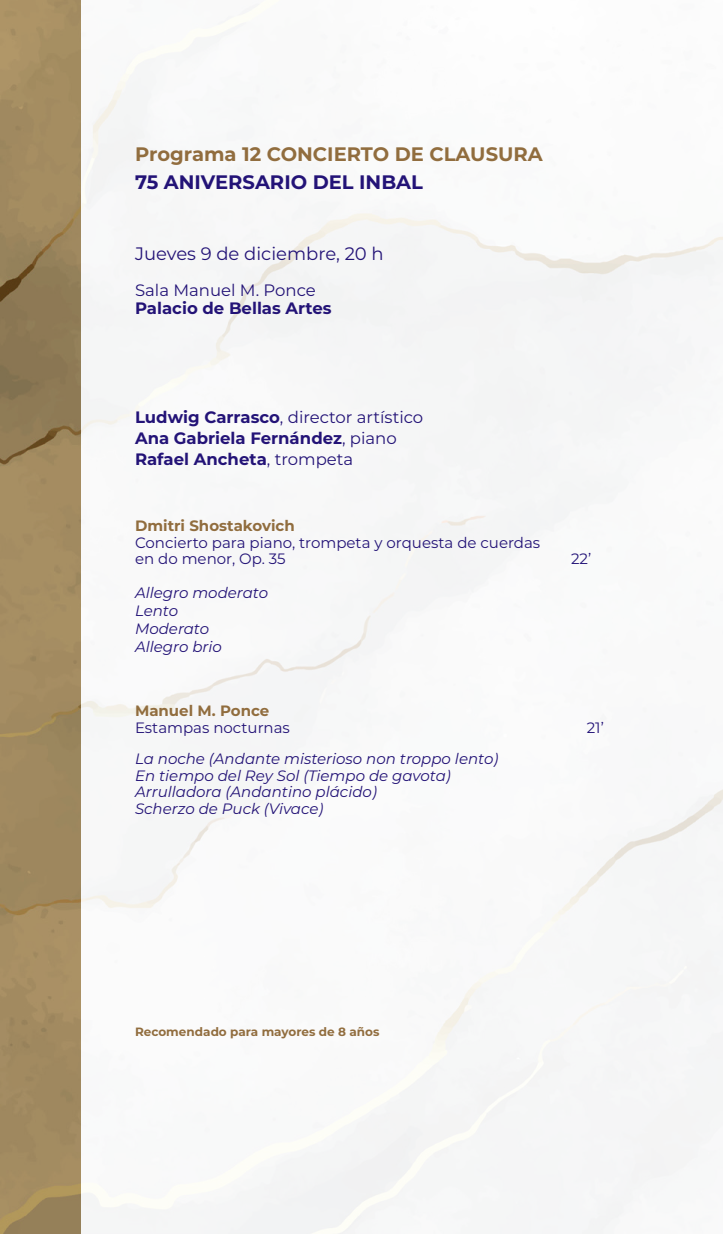
<style>
.page{position:relative;width:723px;height:1234px;background:#fff}
.page>*{position:absolute;margin:0;border:0;box-sizing:border-box;transform-origin:0 0}
.t1{font:700 19.5px "Montserrat";color:#916d3e}
.t2{font:700 19.5px "Montserrat";color:#231377}
.t3{font:18px "Montserrat";color:#231377}
.t4{font:700 16.5px/21.1px "Montserrat";color:#231377}
.t5{font:16.5px "Montserrat";color:#231377}
.t6{font:italic 15px/18px "Montserrat";color:#231377}
.t7{font:15px/16.5px "Montserrat";color:#231377}
.t8{font:700 15px "Montserrat";color:#916d3e}
.t9{font:700 12px "Montserrat";color:#916d3e}
.s1{font-weight:400}
</style>
<div class="page">
<div style="left:81px;top:0;width:642px;height:1233px;background:#f8f8f9"></div>
<svg style="left:0;top:0;width:81px;height:1233px;background:#9f885e"></svg>
<h1 class="t1" style="left:135px;top:140px;width:409px">Programa 12 CONCIERTO DE CLAUSURA</h1>
<h1 class="t2" style="left:135px;top:168px;width:289px">75 ANIVERSARIO DEL INBAL</h1>
<p class="t3" style="left:135px;top:241px;width:250px">Jueves 9 de diciembre, 20 h</p>
<p class="t5" style="left:135px;top:279px;width:182px">Sala Manuel M. Ponce</p>
<p class="t4" style="left:135px;top:297px;width:198px">Palacio de Bellas Artes</p>
<p class="t4" style="left:135px;top:405px;width:290px">Ludwig Carrasco<span class="s1">, director artístico<br></span>Ana Gabriela Fernández<span class="s1">, piano<br></span>Rafael Ancheta<span class="s1">, trompeta</span></p>
<p class="t8" style="left:135px;top:515px;width:161px">Dmitri Shostakovich</p>
<p class="t7" style="left:135px;top:533px;width:407px">Concierto para piano, trompeta y orquesta de cuerdas en do menor, Op. 35</p>
<p class="t6" style="left:135px;top:582px;width:135px">Allegro moderato<br>Lento<br>Moderato<br>Allegro brio</p>
<p class="t7" style="left:571px;top:550px;width:22px">22’</p>
<p class="t8" style="left:135px;top:699px;width:136px">Manuel M. Ponce</p>
<p class="t7" style="left:135px;top:718px;width:156px">Estampas nocturnas</p>
<p class="t7" style="left:587px;top:718px;width:19px">21’</p>
<p class="t6" style="left:135px;top:749px;width:365px;line-height:16.5px">La noche (Andante misterioso non troppo lento)<br>En tiempo del Rey Sol (Tiempo de gavota)<br>Arrulladora (Andantino plácido)<br>Scherzo de Puck (Vivace)</p>
<p class="t9" style="left:135px;top:1022px;width:246px">Recomendado para mayores de 8 años</p>
</div>
